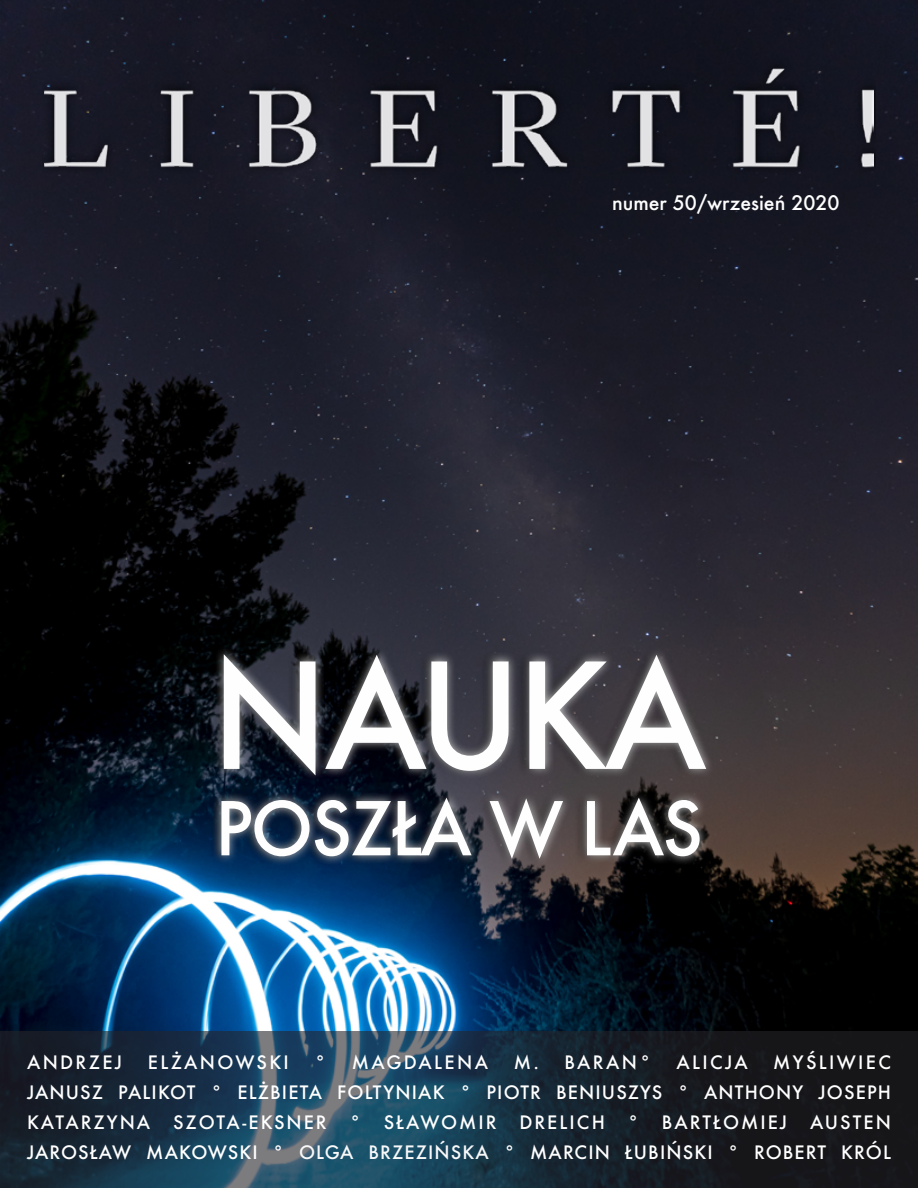
<style>
.page{position:relative;width:918px;height:1188px;background:#fff}
.page>*{position:absolute;margin:0;border:0;box-sizing:border-box;transform-origin:0 0}
.t1{font:500 142.5px "Futura";letter-spacing:-.03em;color:#fefefe}
.t2{font:500 72px "Futura";letter-spacing:-.03em;color:#fefefe}
.t3{font:500 19.5px "Futura";color:#fefefe}
.t4{font:500 18px/30px "Futura";letter-spacing:.065em;color:#fff;text-align:justify}
.t5{font:500 18px "Futura";letter-spacing:.11em;color:#fff}
.t6{font:500 18px "Futura";letter-spacing:.13em;color:#fff}
.s1{color:#f8f8f9}
</style>
<div class="page">
<img style="left:0;top:0;width:918px;height:1188px">
<svg style="left:0;top:1032px;width:917px;height:156px;background:#1c2e3d"></svg>
<div style="left:211px;top:645px;width:503px;height:221px;background:#fff;opacity:.75"></div>
<div style="left:43px;top:58px;width:832px;height:117px;background:#131420"></div>
<img style="left:44px;top:61px;width:830px;height:119px">
<p class="t3" style="left:612px;top:189px;width:229px">numer 50/wrzesień 2020</p>
<h1 class="t1" style="left:211px;top:618px;width:497px">NAUKA</h1>
<h2 class="t2" style="left:215px;top:779px;width:489px">POSZŁA W LAS</h2>
<p class="t4" style="left:27px;top:1048px;width:866px;text-indent:746px">MYŚLIWIEC JANUSZ PALIKOT ° ELŻBIETA FOLTYNIAK ° PIOTR BENIUSZYS ° ANTHONY JOSEPH KATARZYNA</p>
<p class="t6" style="left:27px;top:1050px;width:97px">ANDRZEJ</p>
<p class="t6" style="left:148px;top:1050px;width:143px">ELŻANOWSKI</p>
<p class="t4" style="left:315px;top:1048px;width:13px">°</p>
<p class="t6" style="left:352px;top:1050px;width:138px">MAGDALENA</p>
<p class="t4" style="left:514px;top:1048px;width:139px">M. BARAN°</p>
<p class="t4" style="left:677px;top:1048px;width:73px">ALICJA</p>
<p class="t5" style="left:173px;top:1110px;width:155px">SZOTA-EKSNER</p>
<p class="t4" style="left:350px;top:1108px;width:13px">°</p>
<p class="t5" style="left:384px;top:1110px;width:114px">SŁAWOMIR</p>
<p class="t5" style="left:519px;top:1110px;width:87px">DRELICH</p>
<p class="t4" style="left:628px;top:1108px;width:13px">°</p>
<p class="t5" style="left:662px;top:1110px;width:127px">BARTŁOMIEJ</p>
<p class="t4" style="left:27px;top:1108px;width:866px;text-align:right">AUSTEN<br>JAROSŁAW MAKOWSKI ° <span class="s1">OLGA BRZEZIŃSKA</span> ° MARCIN ŁUBIŃSKI ° ROBERT KRÓL</p>
</div>
